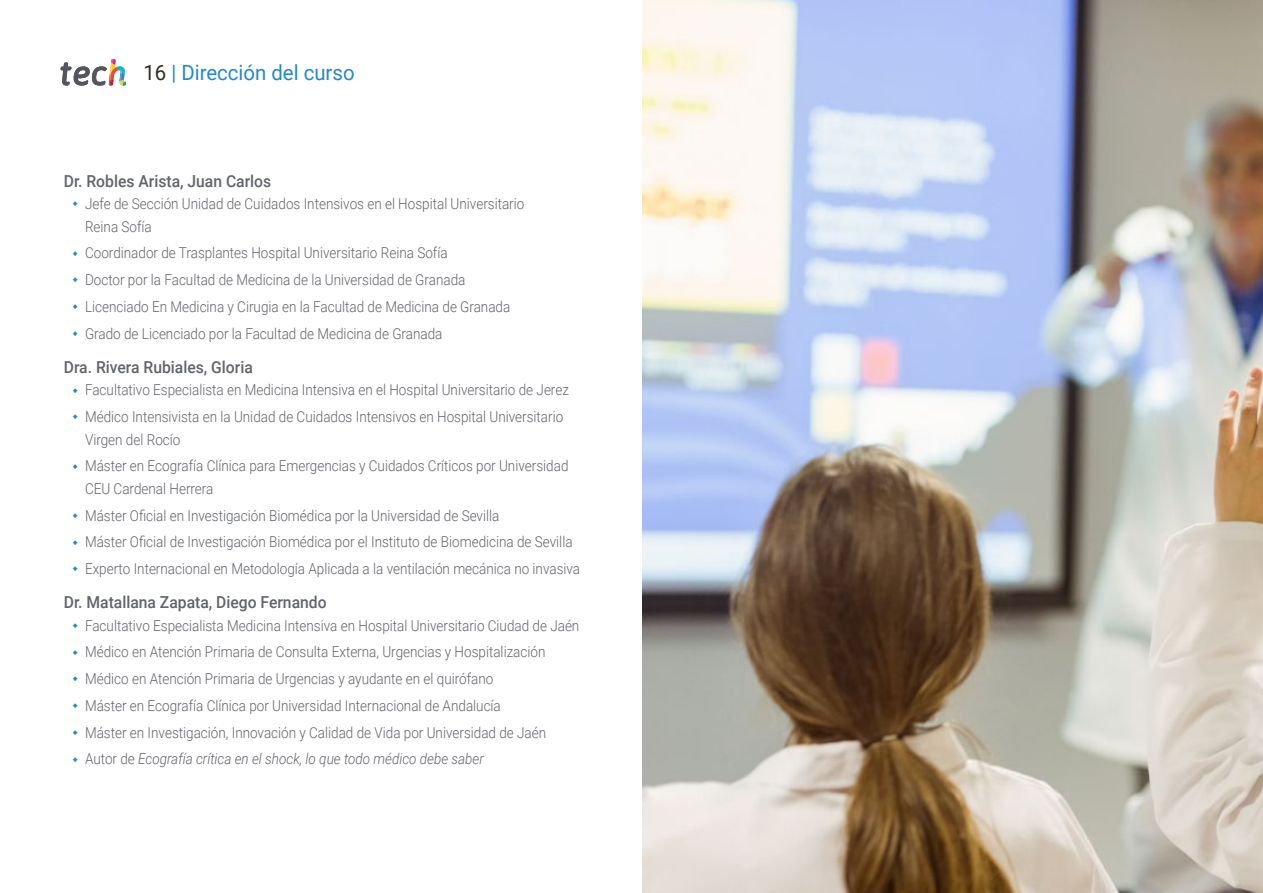
<style>
.page{position:relative;width:1263px;height:893px;background:#fff}
.page>*{position:absolute;margin:0;border:0;box-sizing:border-box;transform-origin:0 0}
.t1{font:21px "Roboto";color:#2488c9}
.t2{font:500 16.5px "Roboto";color:#61646a;scale:.95 1}
.t3{font:300 15px/26.7px "Roboto";color:#61646a;scale:.9 1}
.s1{color:#312e20}
.s2{font-style:italic}
</style>
<div class="page">
<img style="left:642px;top:0;width:621px;height:893px">
<svg style="left:61px;top:59px;width:65px;height:27px"></svg>
<h1 class="t1" style="left:144px;top:57px;width:213px"><span class="s1">16</span> | Dirección del curso</h1>
<p class="t2" style="left:64px;top:169px;width:220px">Dr. Robles Arista, Juan Carlos</p>
<p class="t3" style="left:85px;top:192px;width:490px;line-height:22.5px">Jefe de Sección Unidad de Cuidados Intensivos en el Hospital Universitario<br>Reina Sofía</p>
<p class="t3" style="left:85px;top:239px;width:474px">Coordinador de Trasplantes Hospital Universitario Reina Sofía<br>Doctor por la Facultad de Medicina de la Universidad de Granada Licenciado En Medicina y Cirugia en la Facultad de Medicina de Granada Grado de Licenciado por la Facultad de Medicina de Granada</p>
<p class="t2" style="left:64px;top:355px;width:200px">Dra. Rivera Rubiales, Gloria</p>
<p class="t3" style="left:85px;top:376px;width:539px">Facultativo Especialista en Medicina Intensiva en el Hospital Universitario de Jerez<br>Médico Intensivista en la Unidad de Cuidados Intensivos en Hospital Universitario</p>
<p class="t3" style="left:85px;top:425px;width:539px">Virgen del Rocío<br>Máster en Ecografía Clínica para Emergencias y Cuidados Críticos por Universidad</p>
<p class="t3" style="left:85px;top:474px;width:552px">CEU Cardenal Herrera<br>Máster Oficial en Investigación Biomédica por la Universidad de Sevilla<br>Máster Oficial de Investigación Biomédica por el Instituto de Biomedicina de Sevilla Experto Internacional en Metodología Aplicada a la ventilación mecánica no invasiva</p>
<p class="t2" style="left:64px;top:591px;width:278px">Dr. Matallana Zapata, Diego Fernando</p>
<p class="t3" style="left:85px;top:611px;width:551px">Facultativo Especialista Medicina Intensiva en Hospital Universitario Ciudad de Jaén Médico en Atención Primaria de Consulta Externa, Urgencias y Hospitalización Médico en Atención Primaria de Urgencias y ayudante en el quirófano<br>Máster en Ecografía Clínica por Universidad Internacional de Andalucía<br>Máster en Investigación, Innovación y Calidad de Vida por Universidad de Jaén Autor de <span class="s2">Ecografía crítica en el shock, lo que todo médico debe saber</span></p>
</div>
